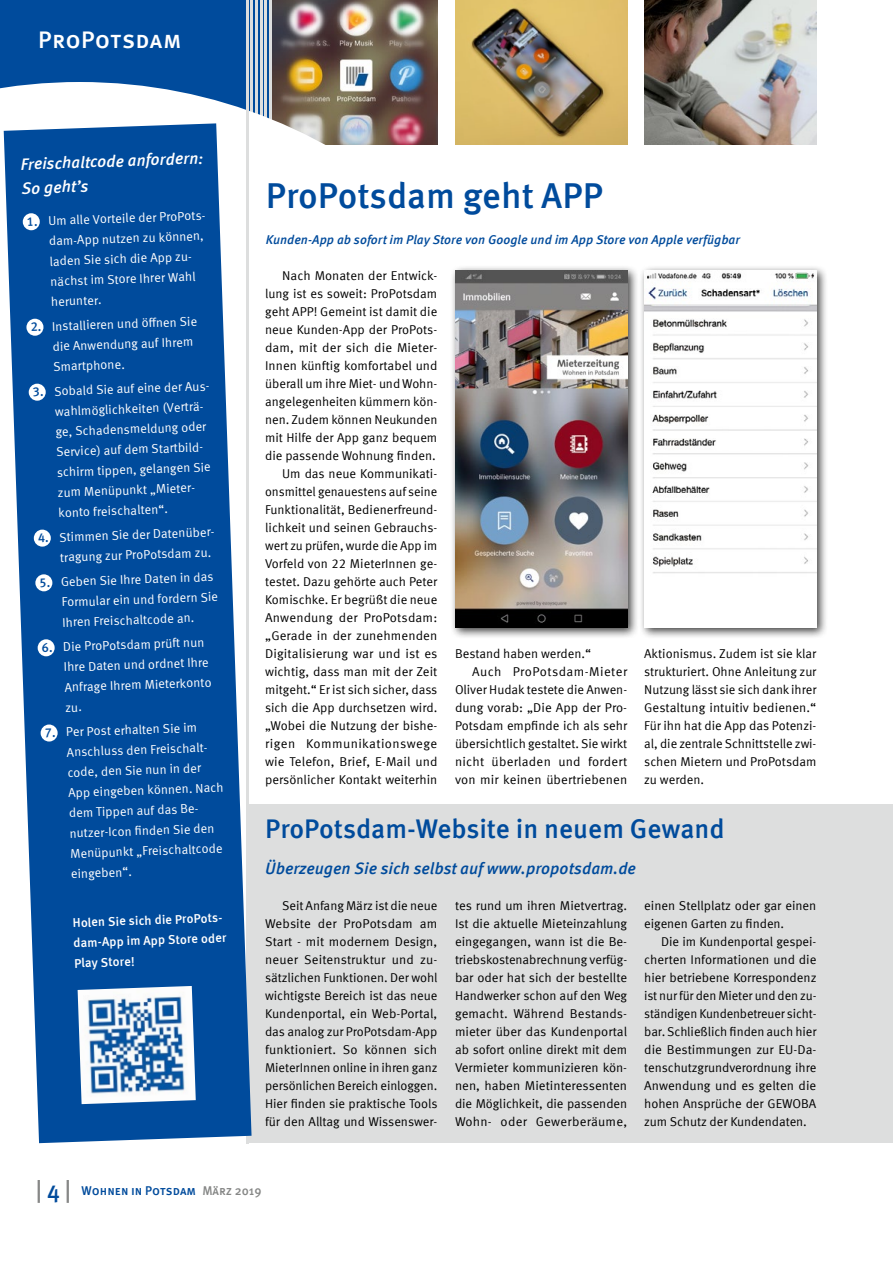
<style>
.page{position:relative;width:893px;height:1263px;background:#fff}
.page>*{position:absolute;margin:0;border:0;box-sizing:border-box;transform-origin:0 0}
.t1{font:500 36px "Meta Offc";color:#004b9c}
.t2{font:500 27px "Meta Offc";color:#004b9c}
.t3{font:500 24px "Meta Sc Offc";letter-spacing:.01em;color:#fff}
.t4{font:italic 500 16.5px "Meta Offc";letter-spacing:-.005em;color:#004b9c}
.t5{font:italic 500 16.5px/24px "Meta Offc";color:#fff}
.t6{font:12.75px/18px "Meta Offc Norm";color:#000;text-align:justify}
.t7{font:12.75px/20.2px "Meta Offc Norm";color:#fff}
.t8{font:italic 500 12.75px "Meta Offc";color:#004b9c}
.t9{font:500 12.75px/20.2px "Meta Offc";color:#fff;text-align:justify}
.t10{font:500 12.75px "Meta Sc Offc";color:#004b9c}
.t11{font:12.75px "Meta Offc Norm";letter-spacing:.02em;color:#000}
.t12{font:12.75px "Meta Offc Norm";letter-spacing:.035em;color:#000}
.s1{font-family:"Meta Offc";font-weight:500;color:#004b9c}
.s2{font-size:24px;color:#868786}
.s3{font-size:24px}
.s4{color:#868786}
</style>
<div class="page">
<img style="left:272px;top:0;width:165px;height:145px">
<img style="left:644px;top:0;width:172px;height:145px">
<img style="left:455px;top:0;width:172px;height:145px">
<div style="left:0;top:0;width:270px;height:146px;background:#004b9c"></div>
<hr style="left:264px;top:0;width:3px;height:121px;background:#dddede">
<hr style="left:269px;top:0;width:3px;height:121px;background:#dddede">
<hr style="left:260px;top:0;width:2px;height:121px;background:#dddede">
<hr style="left:255px;top:0;width:3px;height:121px;background:#dddede">
<hr style="left:251px;top:0;width:2px;height:121px;background:#dddede">
<svg style="left:0;top:82px;width:430px;height:64px"></svg>
<div style="left:249px;top:804px;width:644px;height:338px;background:#dddede"></div>
<div style="left:449px;top:264px;width:189px;height:375px;background:#000;opacity:.75"></div>
<img style="left:455px;top:270px;width:172px;height:357px">
<div style="left:638px;top:264px;width:189px;height:375px;background:#000;opacity:.75"></div>
<div style="left:644px;top:270px;width:172px;height:357px;background:#fff"></div>
<img style="left:644px;top:272px;width:172px;height:302px">
<hr style="left:246px;top:0;width:3px;height:1144px;background:#dddede">
<svg style="left:4px;top:123px;width:248px;height:1020px;fill:#004b9c"></svg>
<img style="left:78px;top:986px;width:118px;height:118px">
<div style="left:23px;top:213px;width:17px;height:17px;background:#fff;border-radius:50%"></div>
<div style="left:26px;top:319px;width:18px;height:17px;background:#fff;border-radius:50%"></div>
<div style="left:29px;top:383px;width:17px;height:18px;background:#fff;border-radius:50%"></div>
<div style="left:34px;top:529px;width:17px;height:18px;background:#fff;border-radius:50%"></div>
<div style="left:35px;top:574px;width:18px;height:17px;background:#fff;border-radius:50%"></div>
<div style="left:37px;top:639px;width:18px;height:17px;background:#fff;border-radius:50%"></div>
<div style="left:40px;top:724px;width:18px;height:18px;background:#fff;border-radius:50%"></div>
<h3 class="t3" style="left:38px;top:26px;width:145px">ProPotsdam</h3>
<p class="t5" style="left:20px;top:153px;width:184px;rotate:-2deg">Freischaltcode anfordern:<br>So geht’s</p>
<p class="t7" style="left:48px;top:211px;width:161px;text-indent:-21px;rotate:-2deg"><span class="s1">1.</span> Um alle Vorteile der ProPots&shy;dam-App nutzen zu können, laden Sie sich die App zu&shy;nächst im Store Ihrer Wahl herunter.</p>
<p class="t7" style="left:52px;top:316px;width:147px;text-indent:-21px;rotate:-2deg"><span class="s1">2.</span> Installieren und öff nen Sie die Anwendung auf Ihrem<br>Smartphone.</p>
<p class="t7" style="left:54px;top:381px;width:159px;text-indent:-21px;rotate:-2deg"><span class="s1">3.</span> Sobald Sie auf eine der Aus&shy;wahlmöglichkeiten (Verträ&shy;ge, Schadensmeldung oder<br>Service) auf dem Startbild&shy;schirm tippen, gelangen Sie zum Menüpunkt „Mieter&shy;konto freischalten“.</p>
<p class="t7" style="left:59px;top:527px;width:159px;text-indent:-21px;rotate:-2deg"><span class="s1">4.</span> Stimmen Sie der Datenüber&shy;tragung zur ProPotsdam zu.</p>
<p class="t7" style="left:61px;top:572px;width:158px;text-indent:-21px;rotate:-2deg"><span class="s1">5.</span> Geben Sie Ihre Daten in das<br>Formular ein und fordern Sie<br>Ihren Freischaltcode an.</p>
<p class="t7" style="left:63px;top:637px;width:149px;text-indent:-21px;rotate:-2deg"><span class="s1">6.</span> Die ProPotsdam prüft nun<br>Ihre Daten und ordnet Ihre<br>Anfrage Ihrem Mieterkonto zu.</p>
<p class="t7" style="left:66px;top:722px;width:157px;text-indent:-21px;rotate:-2deg"><span class="s1">7.</span> Per Post erhalten Sie im<br>Anschluss den Freischalt&shy;code, den Sie nun in der<br>App eingeben können. Nach dem Tippen auf das Be&shy;nutzer-Icon fi nden Sie den<br>Menüpunkt „Freischaltcode eingeben“.</p>
<p class="t9" style="left:72px;top:913px;width:154px;rotate:-2deg">Holen Sie sich die ProPots&shy;dam-App im App Store oder Play Store!</p>
<h1 class="t1" style="left:266px;top:174px;width:339px">ProPotsdam geht APP</h1>
<p class="t8" style="left:266px;top:232px;width:476px">Kunden-App ab sofort im Play Store von Google und im App Store von Apple verfügbar</p>
<p class="t6" style="left:265px;top:267px;width:174px;text-align:right">Nach Monaten der Entwick&shy;lung ist es soweit: ProPotsdam geht APP! Gemeint ist damit die neue Kunden-App der ProPots&shy;dam, mit der sich die Mieter-<br>Innen künftig komfortabel und überall um ihre Miet- und Wohn&shy;angelegenheiten kümmern kön&shy;nen. Zudem können Neukunden mit Hilfe der App ganz bequem die passende Wohnung finden.<br>Um das neue Kommunikati&shy;onsmittel genauestens auf seine<br>Funktionalität, Bedienerfreund&shy;lichkeit und seinen Gebrauchs&shy;wert zu prüfen, wurde die App im<br>Vorfeld von 22 MieterInnen ge&shy;testet. Dazu gehörte auch Peter<br>Komischke. Er begrüßt die neue<br>Anwendung der ProPotsdam: „Gerade in der zunehmenden<br>Digitalisierung war und ist es wichtig, dass man mit der Zeit mitgeht.“ Er ist sich sicher, dass sich die App durchsetzen wird. „Wobei die Nutzung der bishe&shy;rigen Kommunikationswege wie Telefon, Brief, E-Mail und persönlicher Kontakt weiterhin</p>
<p class="t6" style="left:455px;top:645px;width:138px">Bestand haben werden.“</p>
<p class="t12" style="left:472px;top:664px;width:157px">Auch ProPotsdam-Mieter</p>
<p class="t6" style="left:455px;top:681px;width:174px">Oliver Hudak testete die Anwen-</p>
<p class="t6" style="left:455px;top:699px;width:174px">dung vorab: „Die App der Pro-</p>
<p class="t6" style="left:455px;top:717px;width:174px">Potsdam empfinde ich als sehr</p>
<p class="t6" style="left:455px;top:735px;width:174px">übersichtlich gestaltet. Sie wirkt</p>
<p class="t11" style="left:455px;top:754px;width:174px">nicht überladen und fordert</p>
<p class="t6" style="left:455px;top:771px;width:174px">von mir keinen übertriebenen</p>
<p class="t6" style="left:644px;top:645px;width:174px">Aktionismus. Zudem ist sie klar strukturiert. Ohne Anleitung zur Nutzung lässt sie sich dank ihrer Gestaltung intuitiv bedienen.“ Für ihn hat die App das Potenzi&shy;al, die zentrale Schnittstelle zwi&shy;schen Mietern und ProPotsdam zu werden.</p>
<h2 class="t2" style="left:265px;top:813px;width:461px">ProPotsdam-Website in neuem Gewand</h2>
<p class="t4" style="left:265px;top:858px;width:372px">Überzeugen Sie sich selbst auf www.propotsdam.de</p>
<p class="t6" style="left:265px;top:897px;width:174px;text-indent:17px">Seit Anfang März ist die neue Website der ProPotsdam am Start - mit modernem Design, neuer Seitenstruktur und zu&shy;sätzlichen Funktionen. Der wohl wichtigste Bereich ist das neue Kundenportal, ein Web-Portal, das analog zur ProPotsdam-App funktioniert. So können sich MieterInnen online in ihren ganz persönlichen Bereich einloggen.<br>Hier finden sie praktische Tools für den Alltag und Wissenswer-</p>
<p class="t6" style="left:455px;top:897px;width:174px">tes rund um ihren Mietvertrag.<br>Ist die aktuelle Mieteinzahlung eingegangen, wann ist die Be&shy;triebskostenabrechnung verfüg&shy;bar oder hat sich der bestellte Handwerker schon auf den Weg gemacht. Während Bestands&shy;mieter über das Kundenportal ab sofort online direkt mit dem Vermieter kommunizieren kön&shy;nen, haben Mietinteressenten die Möglichkeit, die passenden Wohn- oder Gewerberäume,</p>
<p class="t6" style="left:644px;top:897px;width:174px">einen Stellplatz oder gar einen eigenen Garten zu finden.</p>
<p class="t6" style="left:644px;top:933px;width:174px;text-indent:17px">Die im Kundenportal gespei&shy;cherten Informationen und die hier betriebene Korrespondenz ist nur für den Mieter und den zu&shy;ständigen Kundenbetreuer sicht&shy;bar. Schließlich finden auch hier die Bestimmungen zur EU-Da&shy;tenschutzgrundverordnung ihre Anwendung und es gelten die hohen Ansprüche der GEWOBA zum Schutz der Kundendaten.</p>
<p class="t10" style="left:36px;top:1183px;width:227px"><span class="s2">|</span> <span class="s3">4</span> <span class="s2">|</span> Wohnen in Potsdam <span class="s4">März 2019</span></p>
</div>
